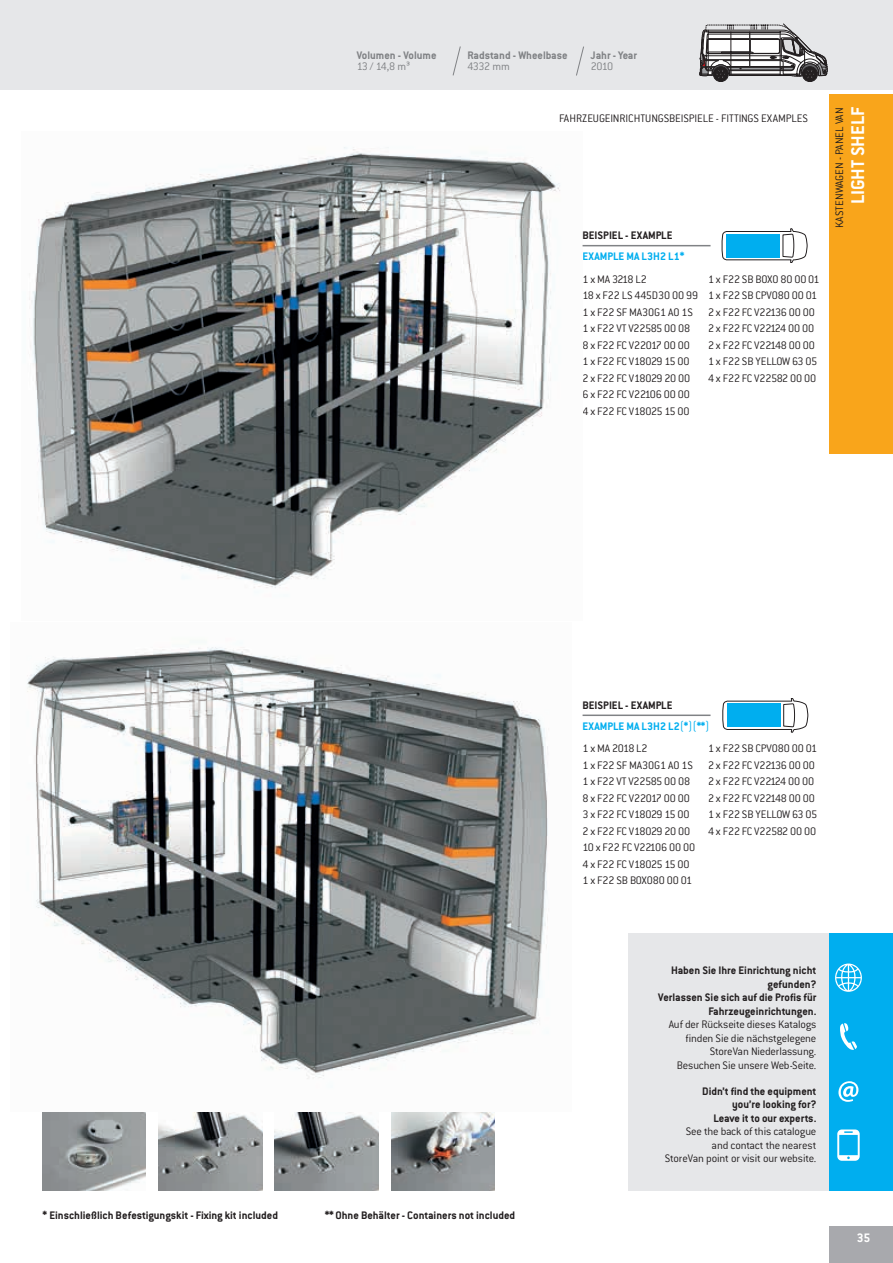
<style>
.page{position:relative;width:893px;height:1263px;background:#fff}
.page>*{position:absolute;margin:0;border:0;box-sizing:border-box;transform-origin:0 0}
.t1{font:700 20.25px "Conduit ITC Pro";color:#fff}
.t2{font:700 13.5px "Conduit ITC Pro";color:#fff}
.t3{font:300 12px/16.5px "Conduit ITC Pro";letter-spacing:-.01em;color:#231f20}
.t4{font:700 12px/13.5px "Conduit ITC Pro";color:#231f20;text-align:right}
.t5{font:700 12px "Conduit ITC Pro";color:#808285}
.t6{font:700 12px "Conduit ITC Pro";color:#00aeef}
.t7{font:300 12px "Conduit ITC Pro";letter-spacing:-.04em;color:#808285}
.s1{font-weight:300}
</style>
<div class="page">
<div style="left:829px;top:1226px;width:64px;height:37px;background:#a8a9ad"></div>
<div style="left:829px;top:94px;width:64px;height:360px;background:#f9a51b"></div>
<div style="left:628px;top:933px;width:265px;height:258px;background:#e6e7e9"></div>
<div style="left:829px;top:933px;width:64px;height:258px;background:#00aeef"></div>
<svg style="left:835px;top:963px;width:27px;height:29px"></svg>
<svg style="left:840px;top:1023px;width:17px;height:27px"></svg>
<svg style="left:838px;top:1081px;width:20px;height:21px"></svg>
<svg style="left:837px;top:1129px;width:23px;height:32px"></svg>
<div style="left:0;top:0;width:893px;height:90px;background:#e6e7e9"></div>
<svg style="left:722px;top:228px;width:85px;height:35px"></svg>
<div style="left:726px;top:234px;width:54px;height:23px;background:#00aeef"></div>
<svg style="left:723px;top:698px;width:85px;height:34px"></svg>
<div style="left:727px;top:704px;width:53px;height:23px;background:#00aeef"></div>
<img style="left:43px;top:1113px;width:103px;height:77px">
<img style="left:159px;top:1113px;width:103px;height:77px">
<img style="left:275px;top:1113px;width:103px;height:77px">
<img style="left:391px;top:1113px;width:103px;height:77px">
<img style="left:27px;top:647px;width:521px;height:432px">
<img style="left:29px;top:147px;width:554px;height:441px">
<svg style="left:700px;top:24px;width:127px;height:57px"></svg>
<hr style="left:583px;top:245px;width:127px;height:1px;background:#808285">
<hr style="left:583px;top:714px;width:127px;height:2px;background:#808285">
<svg style="left:453px;top:46px;width:8px;height:30px"></svg>
<svg style="left:576px;top:46px;width:8px;height:30px"></svg>
<p class="t5" style="left:357px;top:48px;width:81px">Volumen - Volume</p>
<p class="t5" style="left:467px;top:48px;width:102px">Radstand - Wheelbase</p>
<p class="t5" style="left:591px;top:48px;width:48px">Jahr - Year</p>
<p class="t7" style="left:357px;top:60px;width:55px">13 / 14,8 m³</p>
<p class="t7" style="left:467px;top:60px;width:44px">4332 mm</p>
<p class="t7" style="left:591px;top:60px;width:24px">2010</p>
<p class="t3" style="left:559px;top:111px;width:251px">FAHRZEUGEINRICHTUNGSBEISPIELE - FITTINGS EXAMPLES</p>
<p class="t4" style="left:583px;top:229px;width:91px">BEISPIEL - EXAMPLE</p>
<p class="t6" style="left:583px;top:250px;width:103px">EXAMPLE MA L3H2 L1*</p>
<p class="t3" style="left:583px;top:271px;width:117px">1 x MA 3218 L2<br>18 x F22 LS 445D30 00 99<br>1 x F22 SF MA30G1 A0 1S<br>1 x F22 VT V22585 00 08<br>8 x F22 FC V22017 00 00<br>1 x F22 FC V18029 15 00<br>2 x F22 FC V18029 20 00<br>6 x F22 FC V22106 00 00<br>4 x F22 FC V18025 15 00</p>
<p class="t3" style="left:708px;top:271px;width:113px">1 x F22 SB BOX0 80 00 01<br>1 x F22 SB CPV080 00 01<br>2 x F22 FC V22136 00 00<br>2 x F22 FC V22124 00 00<br>2 x F22 FC V22148 00 00<br>1 x F22 SB YELLOW 63 05<br>4 x F22 FC V22582 00 00</p>
<h1 class="t1" style="left:846px;top:204px;width:99px;rotate:-90deg">LIGHT SHELF</h1>
<p class="t3" style="left:831px;top:228px;width:122px;rotate:-90deg">KASTENWAGEN - PANEL VAN</p>
<p class="t4" style="left:43px;top:1209px;width:237px">* Einschließlich Befestigungskit - Fixing kit included</p>
<p class="t4" style="left:325px;top:1209px;width:192px">** Ohne Behälter - Containers not included</p>
<p class="t4" style="left:583px;top:698px;width:91px">BEISPIEL - EXAMPLE</p>
<p class="t6" style="left:583px;top:719px;width:129px">EXAMPLE MA L3H2 L2<span class="s1">(</span>*<span class="s1">)(</span>**<span class="s1">)</span></p>
<p class="t3" style="left:583px;top:740px;width:114px">1 x MA 2018 L2<br>1 x F22 SF MA30G1 A0 1S<br>1 x F22 VT V22585 00 08<br>8 x F22 FC V22017 00 00<br>3 x F22 FC V18029 15 00<br>2 x F22 FC V18029 20 00<br>10 x F22 FC V22106 00 00<br>4 x F22 FC V18025 15 00<br>1 x F22 SB BOX080 00 01</p>
<p class="t3" style="left:708px;top:740px;width:111px">1 x F22 SB CPV080 00 01<br>2 x F22 FC V22136 00 00<br>2 x F22 FC V22124 00 00<br>2 x F22 FC V22148 00 00<br>1 x F22 SB YELLOW 63 05<br>4 x F22 FC V22582 00 00</p>
<p class="t4" style="left:658px;top:963px;width:160px">Haben Sie Ihre Einrichtung nicht gefunden?<br>Verlassen Sie sich auf die Profis für<br>Fahrzeugeinrichtungen.</p>
<p class="t3" style="left:669px;top:1018px;width:149px;line-height:13.5px;text-align:right">Auf der Rückseite dieses Katalogs finden Sie die nächstgelegene<br>StoreVan Niederlassung.<br>Besuchen Sie unsere Web-Seite.</p>
<p class="t4" style="left:702px;top:1084px;width:116px">Didn’t find the equipment you’re looking for?<br>Leave it to our experts.</p>
<p class="t3" style="left:665px;top:1125px;width:153px;line-height:13.5px;text-align:right">See the back of this catalogue<br>and contact the nearest<br>StoreVan point or visit our website.</p>
<p class="t2" style="left:857px;top:1229px;width:15px">35</p>
</div>
